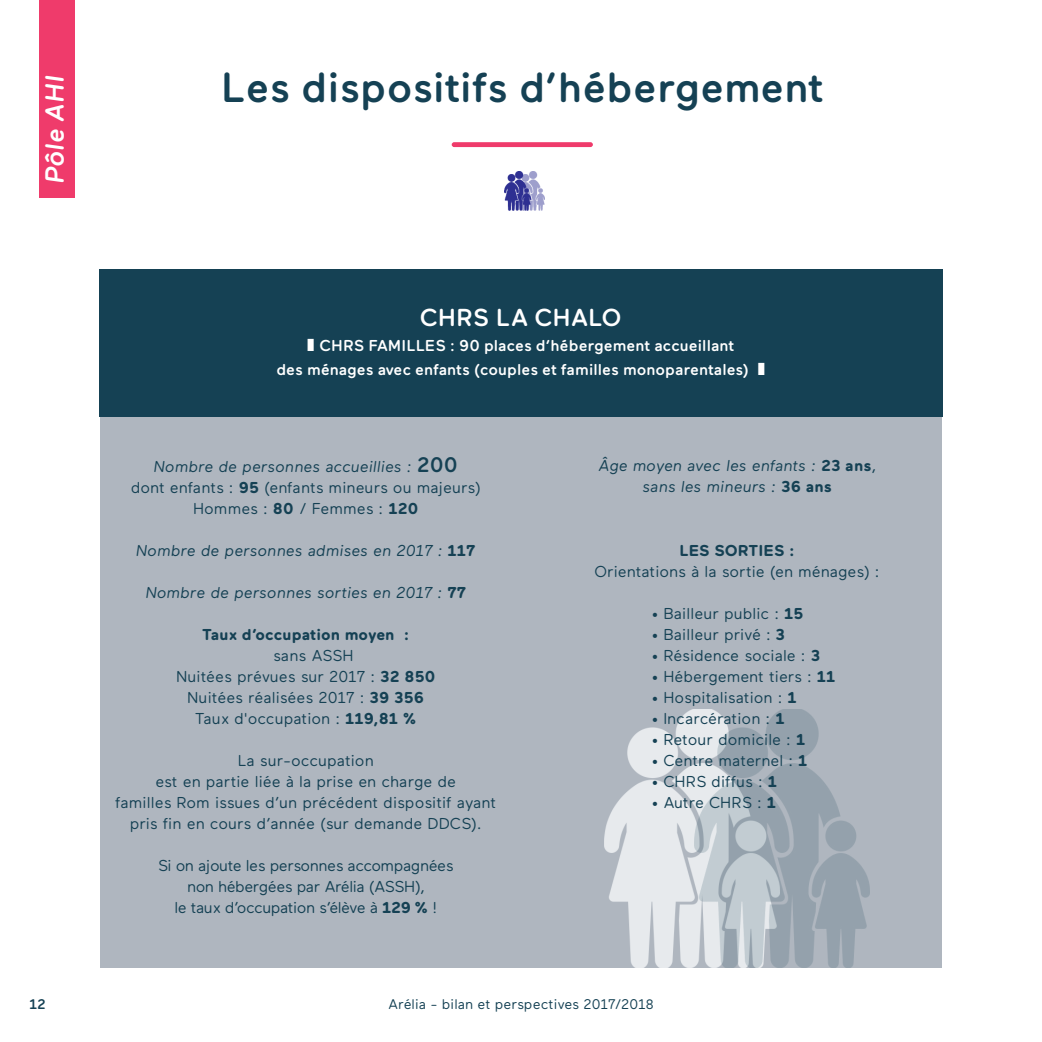
<style>
.page{position:relative;width:1042px;height:1042px;background:#fff}
.page>*{position:absolute;margin:0;border:0;box-sizing:border-box;transform-origin:0 0}
.t1{font:500 42px "Maax Rounded";color:#154154}
.t2{font:italic 500 26.25px "Maax Rounded";color:#fff}
.t3{font:500 24.5px "Maax Rounded";color:#fff}
.t4{font:15.75px/21px "Maax Rounded";color:#154154;text-align:center}
.t5{font:italic 15.75px/21px "Maax Rounded";color:#154154;text-align:center}
.t6{font:500 15.75px/24.5px "Maax Rounded";color:#fff;text-align:center}
.t7{font:15.75px/21px "Maax Rounded";letter-spacing:-.03em;color:#154154;text-align:center}
.t8{font:700 15.75px "Maax Rounded";color:#154154}
.t9{font:14px "Maax Rounded";color:#154154}
.t10{font:500 14px "Maax Rounded";color:#154154}
.s1{font-style:italic}
.s2{font-weight:500;font-size:21px}
.s3{font-weight:700}
.s4{font-weight:700;font-style:normal}
.s5{font-style:normal}
</style>
<div class="page">
<div style="left:39px;top:0;width:35px;height:198px;background:#ef3b6b"></div>
<div style="left:101px;top:417px;width:841px;height:550px;background:#afb6bf"></div>
<div style="left:452px;top:142px;width:141px;height:5px;background:#ef3b6b;border-radius:2px"></div>
<div style="left:99px;top:270px;width:843px;height:147px;background:#154154"></div>
<img style="left:505px;top:172px;width:13px;height:38px">
<img style="left:518px;top:172px;width:26px;height:38px">
<img style="left:605px;top:710px;width:89px;height:257px">
<img style="left:694px;top:710px;width:175px;height:257px">
<h2 class="t2" style="left:45px;top:184px;width:110px;rotate:-90deg">Pôle AHI</h2>
<h1 class="t1" style="left:221px;top:73px;width:604px">Les dispositifs d’hébergement</h1>
<h3 class="t3" style="left:420px;top:309px;width:203px">CHRS LA CHALO</h3>
<p class="t6" style="left:276px;top:334px;width:490px">❚ CHRS FAMILLES : 90 places d’hébergement accueillant<br>des ménages avec enfants (couples et familles monoparentales) ❚</p>
<p class="t4" style="left:131px;top:457px;width:351px"><span class="s1">Nombre de personnes accueillies :</span> <span class="s2">200<br></span>dont enfants : <span class="s3">95</span> (enfants mineurs ou majeurs)<br>Hommes : <span class="s3">80</span> / Femmes : <span class="s3">120</span></p>
<p class="t5" style="left:136px;top:541px;width:341px">Nombre de personnes admises en 2017 : <span class="s4">117</span></p>
<p class="t5" style="left:145px;top:583px;width:322px">Nombre de personnes sorties en 2017 : <span class="s4">77</span></p>
<p class="t8" style="left:202px;top:628px;width:209px">Taux d’occupation moyen :</p>
<p class="t4" style="left:273px;top:646px;width:82px">sans assH</p>
<p class="t4" style="left:176px;top:667px;width:261px">nuitées prévues sur 2017 : <span class="s3">32 850</span></p>
<p class="t4" style="left:187px;top:688px;width:238px">nuitées réalisées 2017 : <span class="s3">39 356</span></p>
<p class="t4" style="left:195px;top:709px;width:223px">taux d'occupation : <span class="s3">119,81 %</span></p>
<p class="t4" style="left:115px;top:751px;width:383px">la sur-occupation<br>est en partie liée à la prise en charge de<br>familles rom issues d’un précédent dispositif ayant pris fin en cours d’année (sur demande ddcs).</p>
<p class="t7" style="left:158px;top:856px;width:297px">si on ajoute les personnes accompagnées non hébergées par arélia (assH),<br>le taux d’occupation s’élève à <span class="s3">129 %</span> !</p>
<p class="t5" style="left:598px;top:457px;width:279px">Âge moyen avec les enfants : <span class="s4">23 ans</span><span class="s5">, </span>sans les mineurs : <span class="s4">36 ans</span></p>
<p class="t8" style="left:679px;top:544px;width:117px">LES SoRTIES :</p>
<p class="t4" style="left:594px;top:562px;width:286px">Orientations à la sortie (en ménages) :</p>
<p class="t4" style="left:652px;top:604px;width:153px">• Bailleur public : <span class="s3">15</span></p>
<p class="t4" style="left:652px;top:625px;width:135px">• Bailleur privé : <span class="s3">3</span></p>
<p class="t4" style="left:652px;top:646px;width:170px">• résidence sociale : <span class="s3">3</span></p>
<p class="t4" style="left:652px;top:667px;width:185px">• Hébergement tiers : <span class="s3">11</span></p>
<p class="t4" style="left:652px;top:688px;width:147px">• Hospitalisation : <span class="s3">1</span></p>
<p class="t4" style="left:652px;top:709px;width:134px">• incarcération : <span class="s3">1</span></p>
<p class="t4" style="left:652px;top:730px;width:155px">• retour domicile : <span class="s3">1</span></p>
<p class="t4" style="left:652px;top:751px;width:157px">• centre maternel : <span class="s3">1</span></p>
<p class="t4" style="left:652px;top:772px;width:127px">• cHrs diffus : <span class="s3">1</span></p>
<p class="t4" style="left:652px;top:793px;width:126px">• autre cHrs : <span class="s3">1</span></p>
<p class="t10" style="left:29px;top:998px;width:18px">12</p>
<p class="t9" style="left:388px;top:998px;width:267px">arélia - bilan et perspectives 2017/2018</p>
</div>
